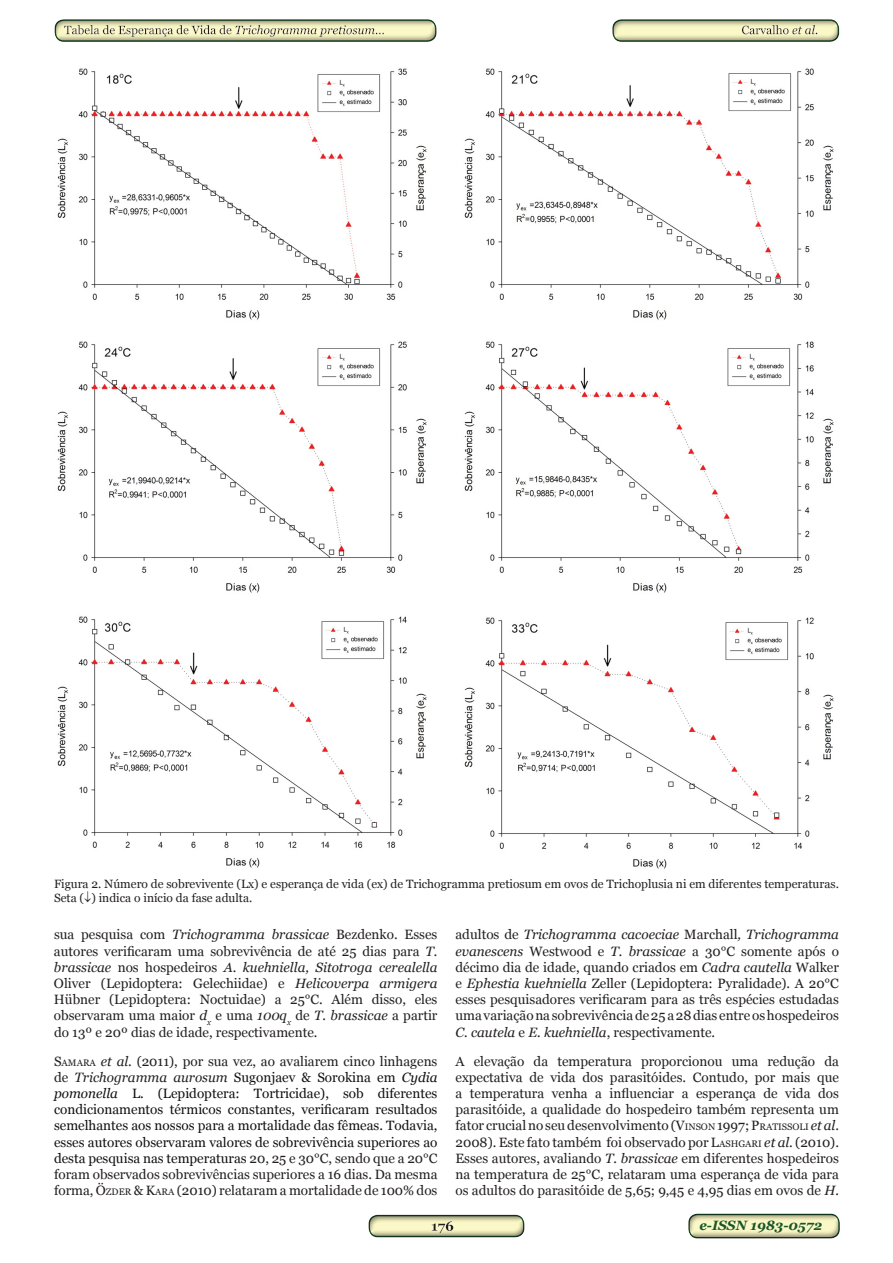
<style>
.page{position:relative;width:893px;height:1263px;background:#fff}
.page>*{position:absolute;margin:0;border:0;box-sizing:border-box;transform-origin:0 0}
.t1{font:13.5px/16.2px "Georgia";color:#231f20;text-align:justify}
.t2{font:13.5px/16.2px "Georgia";color:#101210;text-align:justify}
.t3{font:italic 700 13.5px "Georgia";color:#19552a}
.t4{font:12px/14.4px "Georgia";color:#231f20}
.s1{font-style:italic}
.s2{color:#231f20}
.s3{font-size:9.45px;color:#231f20}
.s4{font-style:italic;color:#231f20}
.s5{font-style:inherit}
.s6{font-size:9.45px}
</style>
<div class="page">
<div style="left:368px;top:1212px;width:158px;height:25px;background:#231f20;opacity:.5"></div>
<div style="left:54px;top:17px;width:384px;height:25px;background:#231f20;opacity:.5"></div>
<div style="left:610px;top:17px;width:229px;height:25px;background:#231f20;opacity:.5"></div>
<div style="left:687px;top:1211px;width:156px;height:28px;background:#231f20;opacity:.5"></div>
<img style="left:57px;top:68px;width:370px;height:252px">
<img style="left:464px;top:68px;width:370px;height:252px">
<img style="left:57px;top:341px;width:370px;height:252px">
<img style="left:464px;top:341px;width:370px;height:252px">
<img style="left:57px;top:616px;width:370px;height:252px">
<img style="left:464px;top:617px;width:370px;height:252px">
<img style="left:316px;top:72px;width:66px;height:40px">
<img style="left:316px;top:347px;width:66px;height:39px">
<img style="left:725px;top:347px;width:66px;height:39px">
<img style="left:726px;top:71px;width:66px;height:40px">
<img style="left:320px;top:619px;width:66px;height:40px">
<img style="left:724px;top:621px;width:66px;height:40px">
<p class="t4" style="left:54px;top:877px;width:786px">Figura 2. Número de sobrevivente (Lx) e esperança de vida (ex) de Trichogramma pretiosum em ovos de Trichoplusia ni em diferentes temperaturas.<br>Seta (↓) indica o início da fase adulta.</p>
<p class="t1" style="left:54px;top:927px;width:385px">sua pesquisa com <span class="s1">Trichogramma brassicae</span> Bezdenko. Esses autores verificaram uma sobrevivência de até 25 dias para <span class="s1">T. brassicae</span> nos hospedeiros <span class="s1">A</span>. <span class="s1">kuehniella, Sitotroga cerealella </span>Oliver (Lepidoptera: Gelechiidae) e <span class="s1">Helicoverpa armigera </span>Hübner (Lepidoptera: Noctuidae) a 25°C. Além disso, eles observaram uma maior <span class="s1">d</span><sub>x</sub> e uma <span class="s1">100q</span><sub>x</sub> de <span class="s1">T. brassicae</span> a partir do 13º e 20º dias de idade, respectivamente.</p>
<p class="t2" style="left:54px;top:1053px;width:385px"><span class="s2">S</span><span class="s3">AMARA</span> <span class="s4">et al</span><span class="s2">. (2011), por sua vez, ao avaliarem cinco linhagens de</span> <span class="s4">Trichogramma aurosum</span> Sugonjaev &amp; Sorokina em <span class="s1">Cydia pomonella</span> L. (Lepidoptera: Tortricidae), sob diferentes condicionamentos térmicos constantes, verificaram resultados semelhantes aos nossos para a mortalidade das fêmeas. Todavia, esses autores observaram valores de sobrevivência superiores ao desta pesquisa nas temperaturas <span class="s2">20, 25 e 30°C, sendo que a 20°C foram observados sobrevivências superiores a 16 dias. Da mesma forma,</span> <span class="s2">Ö</span><span class="s3">ZDER</span> <span class="s2">&amp; K</span><span class="s3">ARA</span> <span class="s2">(2010) relataram a mortalidade de 100% dos</span></p>
<p class="t1" style="left:455px;top:927px;width:385px">adultos de <span class="s1">Trichogramma cacoeciae</span> Marchall<span class="s1">, Trichogramma evanescens</span> Westwood e <span class="s1">T. brassicae</span> a 30°C somente após o décimo dia de idade, quando criados em <span class="s1">Cadra cautella</span> Walker e <span class="s1">Ephestia kuehniella</span> Zeller (Lepidoptera: Pyralidade). A 20°C esses pesquisadores verificaram para as três espécies estudadas uma variação na sobrevivência de 25 a 28 dias entre os hospedeiros <span class="s1">C. cautela</span> e <span class="s1">E. kuehniella</span>, respectivamente.</p>
<p class="t1" style="left:455px;top:1053px;width:385px">A elevação da temperatura proporcionou uma redução da expectativa de vida dos parasitóides. Contudo, por mais que a temperatura venha a influenciar a esperança de vida dos parasitóide, a qualidade do hospedeiro também representa um fator crucial no seu desenvolvimento (<span class="s5">V</span><span class="s6">INSON</span> 1997; <span class="s5">P</span><span class="s6">RATISSOLI</span> <span class="s1">et al</span>.<br>2008). Este fato também foi observado por <span class="s5">L</span><span class="s6">ASHGARI</span> <span class="s1">et al</span>. (2010).<br>Esses autores, avaliando <span class="s1">T. brassicae</span> em diferentes hospedeiros na temperatura de 25°C, relataram uma esperança de vida para os adultos do parasitóide de 5,65; 9,45 e 4,95 dias em ovos de <span class="s1">H.</span></p>
<p class="t3" style="left:699px;top:1216px;width:124px">e-ISSN 1983-0572</p>
</div>
